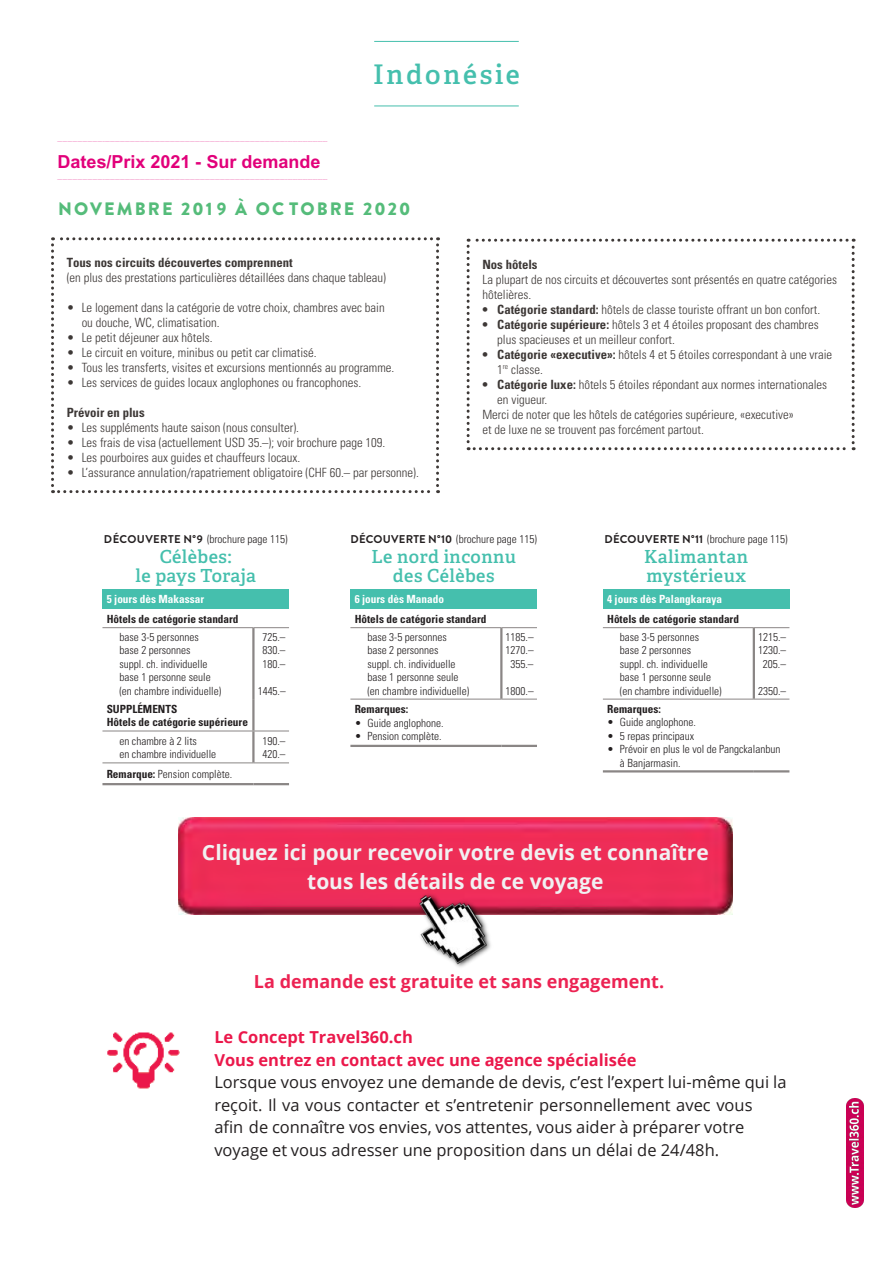
<style>
.page{position:relative;width:893px;height:1263px;background:#fff}
.page>*{position:absolute;margin:0;border:0;box-sizing:border-box;transform-origin:0 0}
.t1{font:600 27px "Adelle";letter-spacing:.1em;color:#45bfad}
.t2{font:700 21px/28.7px "Open Sans";color:#f1f1f2;text-align:center}
.t3{font:600 18px/19.5px "Adelle";letter-spacing:.025em;color:#45bfad;text-align:center}
.t4{font:700 18px "Open Sans";color:#ec2353}
.t5{font:700 18px "Arial";color:#e2007a}
.t6{font:900 18px "Brandon Grotesque";letter-spacing:.115em;color:#55bc7a}
.t7{font:16.5px/22.5px "Open Sans";color:#231f20}
.t8{font:700 16.5px/22.5px "Open Sans";color:#eb184b}
.t9{font:300 condensed 12.75px/15px "Univers";color:#3d3836}
.t10{font:700 condensed 12.75px "Univers";color:#3d3836}
.t11{font:300 condensed 11.25px/13.5px "Univers";color:#231f20}
.t12{font:700 condensed 11.25px/13.5px "Univers";color:#231f20}
.t13{font:700 condensed 11.25px "Univers";color:#fff}
.t14{font:700 4.5px "Arial";color:#e2007a}
.s1{font-weight:700}
.s2{font-family:"Brandon Grotesque";font-weight:700;font-stretch:normal}
</style>
<div class="page">
<img style="left:178px;top:818px;width:554px;height:97px">
<img style="left:416px;top:892px;width:77px;height:75px">
<img style="left:107px;top:1032px;width:72px;height:57px">
<img style="left:847px;top:1099px;width:16px;height:109px">
<hr style="left:374px;top:41px;width:145px;height:1px;background:#45bfad">
<hr style="left:374px;top:106px;width:145px;height:1px;background:#45bfad">
<svg style="left:51px;top:237px;width:388px;height:256px"></svg>
<svg style="left:467px;top:239px;width:388px;height:211px"></svg>
<div style="left:102px;top:589px;width:187px;height:19px;background:#45bfad"></div>
<hr style="left:102px;top:762px;width:151px;height:1px;background:#8a8685">
<hr style="left:253px;top:762px;width:36px;height:1px;background:#8a8685">
<hr style="left:102px;top:627px;width:151px;height:1px;background:#8a8685">
<hr style="left:253px;top:627px;width:36px;height:1px;background:#8a8685">
<hr style="left:252px;top:628px;width:3px;height:71px;background:#8a8685">
<hr style="left:102px;top:783px;width:151px;height:2px;background:#8a8685">
<hr style="left:253px;top:783px;width:36px;height:2px;background:#8a8685">
<hr style="left:252px;top:699px;width:3px;height:32px;background:#8a8685">
<hr style="left:252px;top:731px;width:3px;height:31px;background:#8a8685">
<hr style="left:102px;top:731px;width:151px;height:1px;background:#8a8685">
<hr style="left:253px;top:731px;width:36px;height:1px;background:#8a8685">
<div style="left:350px;top:589px;width:187px;height:19px;background:#45bfad"></div>
<hr style="left:350px;top:699px;width:151px;height:1px;background:#8a8685">
<hr style="left:501px;top:699px;width:36px;height:1px;background:#8a8685">
<hr style="left:350px;top:627px;width:151px;height:1px;background:#8a8685">
<hr style="left:501px;top:627px;width:36px;height:1px;background:#8a8685">
<hr style="left:500px;top:628px;width:2px;height:71px;background:#8a8685">
<hr style="left:350px;top:745px;width:151px;height:2px;background:#8a8685">
<hr style="left:501px;top:745px;width:36px;height:2px;background:#8a8685">
<div style="left:603px;top:589px;width:186px;height:19px;background:#45bfad"></div>
<hr style="left:603px;top:699px;width:151px;height:1px;background:#8a8685">
<hr style="left:754px;top:699px;width:35px;height:1px;background:#8a8685">
<hr style="left:603px;top:627px;width:151px;height:1px;background:#8a8685">
<hr style="left:754px;top:627px;width:35px;height:1px;background:#8a8685">
<hr style="left:753px;top:628px;width:2px;height:71px;background:#8a8685">
<hr style="left:603px;top:770px;width:151px;height:2px;background:#8a8685">
<hr style="left:754px;top:770px;width:35px;height:2px;background:#8a8685">
<p class="t14" style="left:57px;top:136px;width:272px">____________________________________________________________________________________________________________</p>
<h3 class="t5" style="left:57px;top:151px;width:265px">Dates/Prix 2021 - Sur demande</h3>
<p class="t14" style="left:57px;top:175px;width:272px">____________________________________________________________________________________________________________</p>
<h1 class="t1" style="left:373px;top:58px;width:148px">Indonésie</h1>
<h3 class="t6" style="left:58px;top:196px;width:354px">NOVEMBRE 201 9 À OC TOBRE 2020</h3>
<p class="t10" style="left:67px;top:255px;width:227px">Tous nos circuits découvertes comprennent</p>
<p class="t9" style="left:67px;top:270px;width:321px">(en plus des prestations particulières détaillées dans chaque tableau)</p>
<p class="t9" style="left:82px;top:300px;width:304px;text-indent:-15px">• Le logement dans la catégorie de votre choix, chambres avec bain ou douche, WC, climatisation.</p>
<p class="t9" style="left:67px;top:330px;width:147px">• Le petit déjeuner aux hôtels.</p>
<p class="t9" style="left:67px;top:345px;width:251px">• Le circuit en voiture, minibus ou petit car climatisé.</p>
<p class="t9" style="left:67px;top:360px;width:329px">• Tous les transferts, visites et excursions mentionnés au programme.</p>
<p class="t9" style="left:67px;top:375px;width:296px">• Les services de guides locaux anglophones ou francophones.</p>
<p class="t10" style="left:67px;top:405px;width:79px">Prévoir en plus</p>
<p class="t9" style="left:67px;top:420px;width:234px">• Les suppléments haute saison (nous consulter).</p>
<p class="t9" style="left:67px;top:435px;width:320px">• Les frais de visa (actuellement USD 35.–); voir brochure page 109.</p>
<p class="t9" style="left:67px;top:450px;width:235px">• Les pourboires aux guides et chauffeurs locaux.</p>
<p class="t9" style="left:67px;top:465px;width:354px">• L’assurance annulation/rapatriement obligatoire (CHF 60.– par personne).</p>
<p class="t10" style="left:482px;top:256px;width:57px">Nos hôtels</p>
<p class="t9" style="left:482px;top:272px;width:356px">La plupart de nos circuits et découvertes sont présentés en quatre catégories hôtelières.</p>
<p class="t9" style="left:482px;top:302px;width:339px"><span class="s1">• Catégorie standard:</span> hôtels de classe touriste offrant un bon confort.</p>
<p class="t9" style="left:497px;top:317px;width:323px;text-indent:-15px"><span class="s1">• Catégorie supérieure:</span> hôtels 3 et 4 étoiles proposant des chambres plus spacieuses et un meilleur confort.</p>
<p class="t9" style="left:497px;top:347px;width:336px;text-indent:-15px"><span class="s1">• Catégorie «executive»:</span> hôtels 4 et 5 étoiles correspondant à une vraie<br>1<sup>re</sup> classe.</p>
<p class="t9" style="left:482px;top:377px;width:346px"><span class="s1">• Catégorie luxe:</span> hôtels 5 étoiles répondant aux normes internationales</p>
<p class="t9" style="left:497px;top:392px;width:52px">en vigueur.</p>
<p class="t9" style="left:482px;top:407px;width:313px">Merci de noter que les hôtels de catégories supérieure, «executive»</p>
<p class="t9" style="left:482px;top:422px;width:223px">et de luxe ne se trouvent pas forcément partout.</p>
<p class="t11" style="left:104px;top:533px;width:185px"><span class="s2">DÉCOUVERTE N°9</span> (brochure page 115)</p>
<h3 class="t3" style="left:135px;top:547px;width:122px">Célèbes:<br>le pays Toraja</h3>
<p class="t13" style="left:107px;top:592px;width:99px">5 jours dès Makassar</p>
<p class="t12" style="left:107px;top:612px;width:133px">Hôtels de catégorie standard</p>
<p class="t11" style="left:119px;top:630px;width:103px">base 3-5 personnes<br>base 2 personnes<br>suppl. ch. individuelle base 1 personne seule (en chambre individuelle)</p>
<p class="t11" style="left:262px;top:630px;width:25px;text-align:justify">725.– 830.– 180.–</p>
<p class="t11" style="left:258px;top:684px;width:30px">1445.–</p>
<p class="t12" style="left:107px;top:702px;width:143px">SUPPLÉMENTS<br>Hôtels de catégorie supérieure</p>
<p class="t11" style="left:119px;top:734px;width:98px">en chambre à 2 lits<br>en chambre individuelle</p>
<p class="t11" style="left:262px;top:734px;width:25px">190.–<br>420.–</p>
<p class="t11" style="left:107px;top:767px;width:127px"><span class="s1">Remarque:</span> Pension complète.</p>
<p class="t11" style="left:351px;top:533px;width:188px"><span class="s2">DÉCOUVERTE N°10</span> (brochure page 115)</p>
<h3 class="t3" style="left:371px;top:547px;width:146px">Le nord inconnu des Célèbes</h3>
<p class="t13" style="left:355px;top:592px;width:91px">6 jours dès Manado</p>
<p class="t12" style="left:355px;top:612px;width:133px">Hôtels de catégorie standard</p>
<p class="t11" style="left:367px;top:630px;width:103px">base 3-5 personnes<br>base 2 personnes<br>suppl. ch. individuelle base 1 personne seule (en chambre individuelle)</p>
<p class="t11" style="left:506px;top:630px;width:30px;text-align:center">1185.–<br>1270.–<br>355.–</p>
<p class="t11" style="left:506px;top:684px;width:30px">1800.–</p>
<p class="t12" style="left:355px;top:703px;width:55px">Remarques:</p>
<p class="t11" style="left:355px;top:716px;width:90px">• Guide anglophone.</p>
<p class="t11" style="left:355px;top:730px;width:89px">• Pension complète.</p>
<p class="t11" style="left:605px;top:533px;width:185px"><span class="s2">DÉCOUVERTE N°11</span> (brochure page 115)</p>
<h3 class="t3" style="left:644px;top:547px;width:106px;text-align:left">Kalimantan mystérieux</h3>
<p class="t13" style="left:607px;top:592px;width:116px">4 jours dès Palangkaraya</p>
<p class="t12" style="left:607px;top:612px;width:133px">Hôtels de catégorie standard</p>
<p class="t11" style="left:620px;top:630px;width:103px">base 3-5 personnes<br>base 2 personnes<br>suppl. ch. individuelle base 1 personne seule (en chambre individuelle)</p>
<p class="t11" style="left:758px;top:630px;width:30px;text-align:center">1215.–<br>1230.–<br>205.–</p>
<p class="t11" style="left:758px;top:684px;width:30px">2350.–</p>
<p class="t12" style="left:607px;top:702px;width:55px">Remarques:</p>
<p class="t11" style="left:607px;top:715px;width:90px">• Guide anglophone.</p>
<p class="t11" style="left:607px;top:729px;width:89px">• 5 repas principaux</p>
<p class="t11" style="left:620px;top:742px;width:162px;text-indent:-13px">• Prévoir en plus le vol de Pangckalanbun à Banjarmasin.</p>
<h2 class="t2" style="left:202px;top:838px;width:508px">Cliquez ici pour recevoir votre devis et connaître tous les détails de ce voyage</h2>
<h3 class="t4" style="left:254px;top:969px;width:412px">La demande est gratuite et sans engagement.</h3>
<p class="t8" style="left:214px;top:1026px;width:424px">Le Concept Travel360.ch<br>Vous entrez en contact avec une agence spécialisée</p>
<p class="t7" style="left:214px;top:1071px;width:574px">Lorsque vous envoyez une demande de devis, c’est l’expert lui-même qui la reçoit. Il va vous contacter et s’entretenir personnellement avec vous<br>afin de connaître vos envies, vos attentes, vous aider à préparer votre voyage et vous adresser une proposition dans un délai de 24/48h.</p>
</div>
